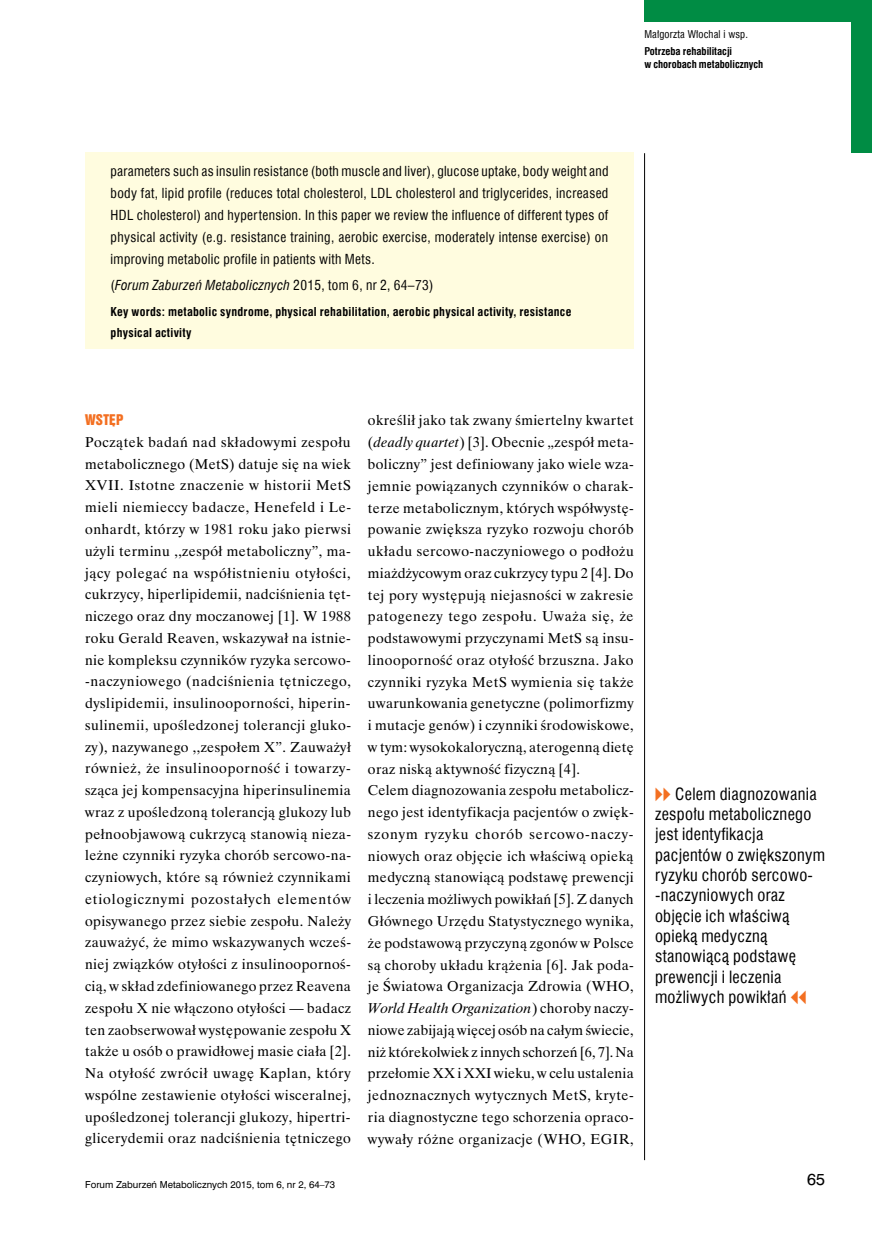
<style>
.page{position:relative;width:872px;height:1234px;background:#fff}
.page>*{position:absolute;margin:0;border:0;box-sizing:border-box;transform-origin:0 0}
.t1{font:16.5px/20.2px "Swis 721 Cn EU";letter-spacing:.02em;color:#000}
.t2{font:15px "Swis 721 PL";color:#000}
.t3{font:14.25px/21.8px "Time Ibis EE";letter-spacing:.025em;color:#000;text-align:justify}
.t4{font:13.5px/21.8px "Swis 721 Cn EU";letter-spacing:.025em;color:#000;text-align:justify}
.t5{font:italic 13.5px "Swis 721 Cn EU";letter-spacing:.025em;color:#000}
.t6{font:13.5px "Swis 921 EU";letter-spacing:.025em;color:#f36f21}
.t7{font:700 12px/21.8px "Swis 721 Cn EU";letter-spacing:.025em;color:#000}
.t8{font:700 10.5px/12.9px "Swis 721 Cn EU";color:#000}
.t9{font:10.5px "Swis 721 Cn EU";letter-spacing:.01em;color:#000}
.t10{font:9px "Swis 721 PL";color:#000}
.s1{font-style:normal}
.s2{font-style:italic}
.s3{font-family:"Newspaper Pi PL";color:#f36f21}
</style>
<div class="page">
<hr style="left:644px;top:153px;width:1px;height:1006px;background:#000">
<div style="left:644px;top:0;width:228px;height:21px;background:#008c44"></div>
<div style="left:850px;top:0;width:22px;height:153px;background:#008c44"></div>
<div style="left:85px;top:152px;width:549px;height:197px;background:#fffcdf"></div>
<p class="t9" style="left:644px;top:27px;width:105px">Małgorzta Włochal i wsp.</p>
<p class="t8" style="left:644px;top:45px;width:121px">Potrzeba rehabilitacji<br>w chorobach metabolicznych</p>
<p class="t4" style="left:111px;top:160px;width:499px">parameters such as insulin resistance (both muscle and liver), glucose uptake, body weight and body fat, lipid profile (reduces total cholesterol, LDL cholesterol and triglycerides, increased HDL cholesterol) and hypertension. In this paper we review the influence of different types of physical activity (e.g. resistance training, aerobic exercise, moderately intense exercise) on improving metabolic profile in patients with Mets.</p>
<p class="t5" style="left:111px;top:276px;width:324px"><span class="s1">(</span>Forum Zaburzeń Metabolicznych <span class="s1">2015, tom 6, nr 2, 64–73)</span></p>
<p class="t7" style="left:111px;top:301px;width:462px">Key words: metabolic syndrome, physical rehabilitation, aerobic physical activity, resistance physical activity</p>
<p class="t6" style="left:85px;top:411px;width:39px">Wstęp</p>
<p class="t3" style="left:85px;top:431px;width:267px">Początek badań nad składowymi zespołu metabolicznego (MetS) datuje się na wiek XVII. Istotne znaczenie w historii MetS mieli niemieccy badacze, Henefeld i Le&shy;onhardt, którzy w 1981 roku jako pierwsi użyli terminu ,,zespół metaboliczny”, ma&shy;jący polegać na współistnieniu otyłości, cukrzycy, hiperlipidemii, nadciśnienia tęt&shy;niczego oraz dny moczanowej [1]. W 1988 roku Gerald Reaven, wskazywał na istnie&shy;nie kompleksu czynników ryzyka sercowo--naczyniowego (nadciśnienia tętniczego, dyslipidemii, insulinooporności, hiperin&shy;sulinemii, upośledzonej tolerancji gluko&shy;zy), nazywanego ,,zespołem X”. Zauważył również, że insulinooporność i towarzy&shy;sząca jej kompensacyjna hiperinsulinemia wraz z upośledzoną tolerancją glukozy lub pełnoobjawową cukrzycą stanowią nieza&shy;leżne czynniki ryzyka chorób sercowo-na&shy;czyniowych, które są również czynnikami etiologicznymi pozostałych elementów opisywanego przez siebie zespołu. Należy zauważyć, że mimo wskazywanych wcześ&shy;niej związków otyłości z insulinoopornoś&shy;cią, w skład zdefiniowanego przez Reavena zespołu X nie włączono otyłości — badacz ten zaobserwował występowanie zespołu X także u osób o prawidłowej masie ciała [2].<br>Na otyłość zwrócił uwagę Kaplan, który wspólne zestawienie otyłości wisceralnej, upośledzonej tolerancji glukozy, hipertri&shy;glicerydemii oraz nadciśnienia tętniczego</p>
<p class="t3" style="left:368px;top:409px;width:267px;text-align:left">określił jako tak zwany śmiertelny kwartet (<span class="s2">deadly quartet</span>) [3]. Obecnie „zespół meta&shy;boliczny” jest definiowany jako wiele wza&shy;jemnie powiązanych czynników o charak&shy;terze metabolicznym, których współwystę&shy;powanie zwiększa ryzyko rozwoju chorób układu sercowo-naczyniowego o podłożu miażdżycowym oraz cukrzycy typu 2 [4]. Do tej pory występują niejasności w zakresie patogenezy tego zespołu. Uważa się, że podstawowymi przyczynami MetS są insu&shy;linooporność oraz otyłość brzuszna. Jako czynniki ryzyka MetS wymienia się także uwarunkowania genetyczne (polimorfizmy i mutacje genów) i czynniki środowiskowe, w tym: wysokokaloryczną, aterogenną dietę oraz niską aktywność fizyczną [4].<br>Celem diagnozowania zespołu metabolicz&shy;nego jest identyfikacja pacjentów o zwięk&shy;szonym ryzyku chorób sercowo-naczy&shy;niowych oraz objęcie ich właściwą opieką medyczną stanowiącą podstawę prewencji i leczenia możliwych powikłań [5]. Z danych Głównego Urzędu Statystycznego wynika, że podstawową przyczyną zgonów w Polsce są choroby układu krążenia [6]. Jak poda&shy;je Światowa Organizacja Zdrowia (WHO, <span class="s2">World Health Organization</span>) choroby naczy&shy;niowe zabijają więcej osób na całym świecie, niż którekolwiek z innych schorzeń [6, 7]. Na przełomie XX i XXI wieku, w celu ustalenia jednoznacznych wytycznych MetS, kryte&shy;ria diagnostyczne tego schorzenia opraco&shy;wywały różne organizacje (WHO, EGIR,</p>
<p class="t1" style="left:655px;top:783px;width:172px"><span class="s3">VV</span> Celem diagnozowania zespołu metabolicznego jest identyfikacja pacjentów o zwiększonym ryzyku chorób sercowo--naczyniowych oraz objęcie ich właściwą opieką medyczną stanowiącą podstawę prewencji i leczenia możliwych powikłań <span class="s3">CC</span></p>
<p class="t10" style="left:85px;top:1178px;width:252px">Forum Zaburzeń Metabolicznych 2015, tom 6, nr 2, 64–73</p>
<p class="t2" style="left:807px;top:1169px;width:19px">65</p>
</div>
